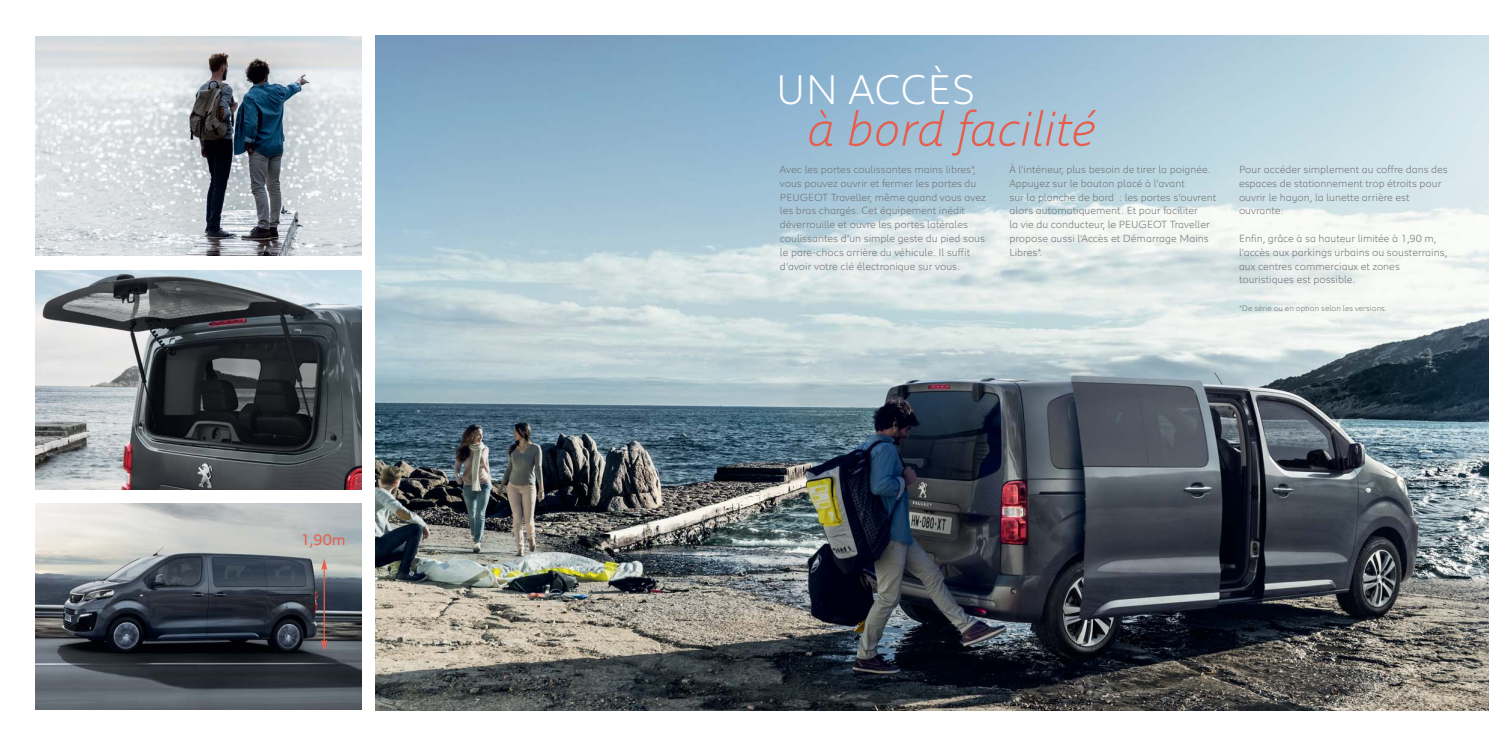
<style>
.page{position:relative;width:1489px;height:745px;background:#fff}
.page>*{position:absolute;margin:0;border:0;box-sizing:border-box;transform-origin:0 0}
.t1{font:italic 300 50px "Peugeot";color:#e65e4c}
.t2{font:300 42.5px "Peugeot";color:#fff}
.t3{font:15.75px "Peugeot";color:#e65e4c}
.t4{font:300 10.62px/13.8px "Peugeot";color:#6d6e70}
.t5{font:300 8.12px "Peugeot";color:#6d6e70}
</style>
<div class="page">
<img style="left:35px;top:36px;width:326px;height:219px">
<img style="left:35px;top:270px;width:326px;height:219px">
<img style="left:376px;top:35px;width:1112px;height:674px">
<img style="left:35px;top:503px;width:326px;height:206px">
<hr style="left:323px;top:567px;width:2px;height:74px;background:#e65e4c">
<svg style="left:321px;top:558px;width:6px;height:11px"></svg>
<svg style="left:321px;top:639px;width:6px;height:12px"></svg>
<h3 class="t3" style="left:300px;top:533px;width:47px">1,90m</h3>
<h2 class="t2" style="left:776px;top:74px;width:201px">UN ACCÈS</h2>
<h1 class="t1" style="left:808px;top:110px;width:290px">à bord facilité</h1>
<p class="t4" style="left:780px;top:163px;width:207px">Avec les portes coulissantes mains libres*, vous pouvez ouvrir et fermer les portes du PEUGEOT Traveller, même quand vous avez les bras chargés. Cet équipement inédit déverrouille et ouvre les portes latérales coulissantes d’un simple geste du pied sous le pare-chocs arrière du véhicule. Il suffit d’avoir votre clé électronique sur vous.</p>
<p class="t4" style="left:1009px;top:163px;width:208px">À l’intérieur, plus besoin de tirer la poignée.<br>Appuyez sur le bouton placé à l’avant<br>sur la planche de bord : les portes s’ouvrent alors automatiquement. Et pour faciliter<br>la vie du conducteur, le PEUGEOT Traveller propose aussi l’Accès et Démarrage Mains Libres*.</p>
<p class="t4" style="left:1238px;top:163px;width:210px">Pour accéder simplement au coffre dans des espaces de stationnement trop étroits pour ouvrir le hayon, la lunette arrière est ouvrante.</p>
<p class="t4" style="left:1238px;top:232px;width:210px">Enfin, grâce à sa hauteur limitée à 1,90 m, l’accès aux parkings urbains ou sousterrains, aux centres commerciaux et zones touristiques est possible.</p>
<p class="t5" style="left:1238px;top:305px;width:150px">*De série ou en option selon les versions.</p>
</div>
